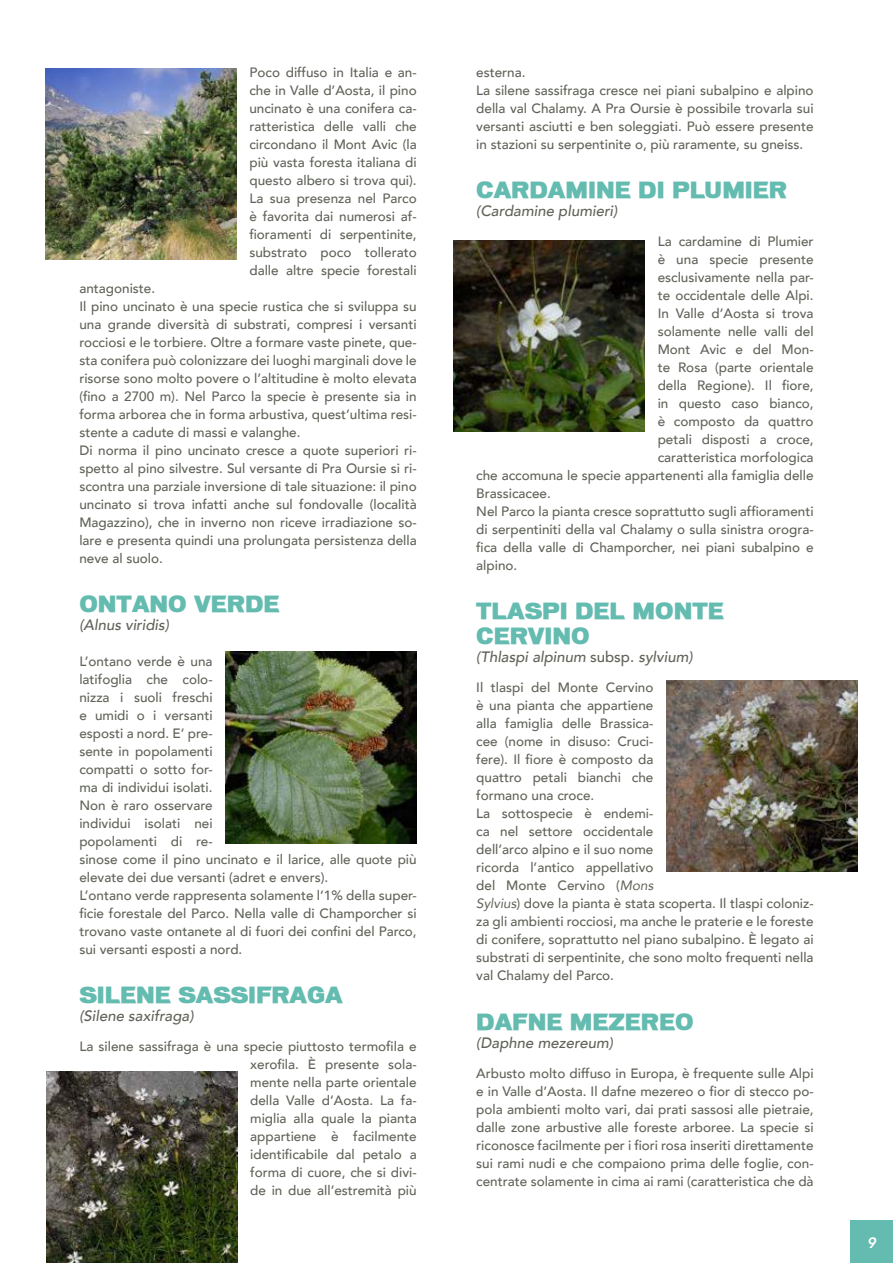
<style>
.page{position:relative;width:893px;height:1263px;background:#fff}
.page>*{position:absolute;margin:0;border:0;box-sizing:border-box;transform-origin:0 0}
.t1{font:21px/25.2px "Macromedia";color:#64bbb0}
.t2{font:italic 500 15px "Avenir";color:#5f6358}
.t3{font:italic 800 15px "Avenir";color:#fff}
.t4{font:500 13.5px/18px "Avenir";color:#5f6358}
.s1{font-style:normal}
.s2{font-weight:400;font-style:italic}
</style>
<div class="page">
<img style="left:45px;top:68px;width:192px;height:191px">
<img style="left:225px;top:652px;width:192px;height:191px">
<img style="left:454px;top:240px;width:191px;height:192px">
<img style="left:46px;top:1071px;width:191px;height:192px">
<img style="left:666px;top:680px;width:191px;height:192px">
<div style="left:850px;top:1220px;width:43px;height:43px;background:#64bbb0"></div>
<p class="t4" style="left:249px;top:62px;width:169px;text-align:justify">Poco diffuso in Italia e an&shy;che in Valle d’Aosta, il pino uncinato è una conifera ca&shy;ratteristica delle valli che circondano il Mont Avic (la più vasta foresta italiana di questo albero si trova qui).<br>La sua presenza nel Parco è favorita dai numerosi af&shy;fioramenti di serpentinite, substrato poco tollerato dalle altre specie forestali</p>
<p class="t4" style="left:79px;top:278px;width:339px">antagoniste.<br>Il pino uncinato è una specie rustica che si sviluppa su una grande diversità di substrati, compresi i versanti rocciosi e le torbiere. Oltre a formare vaste pinete, que&shy;sta conifera può colonizzare dei luoghi marginali dove le risorse sono molto povere o l’altitudine è molto elevata (fino a 2700 m). Nel Parco la specie è presente sia in forma arborea che in forma arbustiva, quest’ultima resi&shy;stente a cadute di massi e valanghe.<br>Di norma il pino uncinato cresce a quote superiori ri&shy;spetto al pino silvestre. Sul versante di Pra Oursie si ri&shy;scontra una parziale inversione di tale situazione: il pino uncinato si trova infatti anche sul fondovalle (località Magazzino), che in inverno non riceve irradiazione so&shy;lare e presenta quindi una prolungata persistenza della neve al suolo.</p>
<h1 class="t1" style="left:79px;top:591px;width:202px">ONTANO VERDE</h1>
<p class="t2" style="left:79px;top:616px;width:91px">(Alnus viridis)</p>
<p class="t4" style="left:79px;top:651px;width:339px">L’ontano verde è una<br>latifoglia che colo-<br>nizza i suoli freschi<br>e umidi o i versanti<br>esposti a nord. E’ pre-<br>sente in popolamenti<br>compatti o sotto for-<br>ma di individui isolati.<br>Non è raro osservare<br>individui isolati nei<br>popolamenti di re-<br>sinose come il pino uncinato e il larice, alle quote più elevate dei due versanti (adret e envers).<br>L’ontano verde rappresenta solamente l’1% della super&shy;ficie forestale del Parco. Nella valle di Champorcher si trovano vaste ontanete al di fuori dei confini del Parco, sui versanti esposti a nord.</p>
<h1 class="t1" style="left:79px;top:982px;width:265px">SILENE SASSIFRAGA</h1>
<p class="t2" style="left:79px;top:1007px;width:116px">(Silene saxifraga)</p>
<p class="t4" style="left:250px;top:1037px;width:168px;text-align:justify;text-indent:-171px">La silene sassifraga è una specie piuttosto termofila e xerofila. È presente sola&shy;mente nella parte orientale della Valle d’Aosta. La fa&shy;miglia alla quale la pianta appartiene è facilmente identificabile dal petalo a forma di cuore, che si divi&shy;de in due all’estremità più</p>
<p class="t4" style="left:476px;top:62px;width:339px">esterna.<br>La silene sassifraga cresce nei piani subalpino e alpino della val Chalamy. A Pra Oursie è possibile trovarla sui versanti asciutti e ben soleggiati. Può essere presente in stazioni su serpentinite o, più raramente, su gneiss.</p>
<h1 class="t1" style="left:476px;top:177px;width:312px">CARDAMINE DI PLUMIER</h1>
<p class="t2" style="left:476px;top:202px;width:143px">(Cardamine plumieri)</p>
<p class="t4" style="left:658px;top:231px;width:157px">La cardamine di Plumier</p>
<p class="t4" style="left:658px;top:249px;width:157px">è una specie presente</p>
<p class="t4" style="left:658px;top:267px;width:157px">esclusivamente nella par-</p>
<p class="t4" style="left:658px;top:285px;width:157px">te occidentale delle Alpi.</p>
<p class="t4" style="left:658px;top:303px;width:157px">In Valle d’Aosta si trova</p>
<p class="t4" style="left:658px;top:321px;width:157px">solamente nelle valli del</p>
<p class="t4" style="left:658px;top:339px;width:157px">Mont Avic e del Mon-</p>
<p class="t4" style="left:658px;top:357px;width:157px">te Rosa (parte orientale</p>
<p class="t4" style="left:658px;top:375px;width:157px">della Regione). Il fiore,</p>
<p class="t4" style="left:658px;top:393px;width:157px">in questo caso bianco,</p>
<p class="t4" style="left:658px;top:411px;width:157px">è composto da quattro</p>
<p class="t4" style="left:658px;top:429px;width:157px">petali disposti a croce,</p>
<p class="t4" style="left:658px;top:447px;width:157px">caratteristica morfologica</p>
<p class="t4" style="left:476px;top:465px;width:339px">che accomuna le specie appartenenti alla famiglia delle</p>
<p class="t4" style="left:476px;top:483px;width:76px">Brassicacee.</p>
<p class="t4" style="left:476px;top:501px;width:339px">Nel Parco la pianta cresce soprattutto sugli affioramenti</p>
<p class="t4" style="left:476px;top:519px;width:339px">di serpentiniti della val Chalamy o sulla sinistra orogra-</p>
<p class="t4" style="left:476px;top:537px;width:339px">fica della valle di Champorcher, nei piani subalpino e</p>
<p class="t4" style="left:476px;top:555px;width:43px">alpino.</p>
<h1 class="t1" style="left:476px;top:598px;width:249px">TLASPI DEL MONTE<br>CERVINO</h1>
<p class="t2" style="left:476px;top:648px;width:218px">(Thlaspi alpinum <span class="s1">subsp.</span> sylvium)</p>
<p class="t4" style="left:476px;top:678px;width:339px">Il tlaspi del Monte Cervino<br>è una pianta che appartiene<br>alla famiglia delle Brassica-<br>cee (nome in disuso: Cruci-<br>fere). Il fiore è composto da<br>quattro petali bianchi che<br>formano una croce.<br>La sottospecie è endemi-<br>ca nel settore occidentale<br>dell’arco alpino e il suo nome<br>ricorda l’antico appellativo<br>del Monte Cervino (<span class="s2">Mons<br>Sylvius</span>) dove la pianta è stata scoperta. Il tlaspi coloniz&shy;za gli ambienti rocciosi, ma anche le praterie e le foreste di conifere, soprattutto nel piano subalpino. È legato ai substrati di serpentinite, che sono molto frequenti nella val Chalamy del Parco.</p>
<h1 class="t1" style="left:476px;top:1009px;width:219px">DAFNE MEZEREO</h1>
<p class="t2" style="left:476px;top:1033px;width:138px">(Daphne mezereum)</p>
<p class="t4" style="left:476px;top:1063px;width:339px;text-align:justify">Arbusto molto diffuso in Europa, è frequente sulle Alpi e in Valle d’Aosta. Il dafne mezereo o fior di stecco po&shy;pola ambienti molto vari, dai prati sassosi alle pietraie, dalle zone arbustive alle foreste arboree. La specie si riconosce facilmente per i fiori rosa inseriti direttamente sui rami nudi e che compaiono prima delle foglie, con&shy;centrate solamente in cima ai rami (caratteristica che dà</p>
<p class="t3" style="left:867px;top:1233px;width:10px">9</p>
</div>
